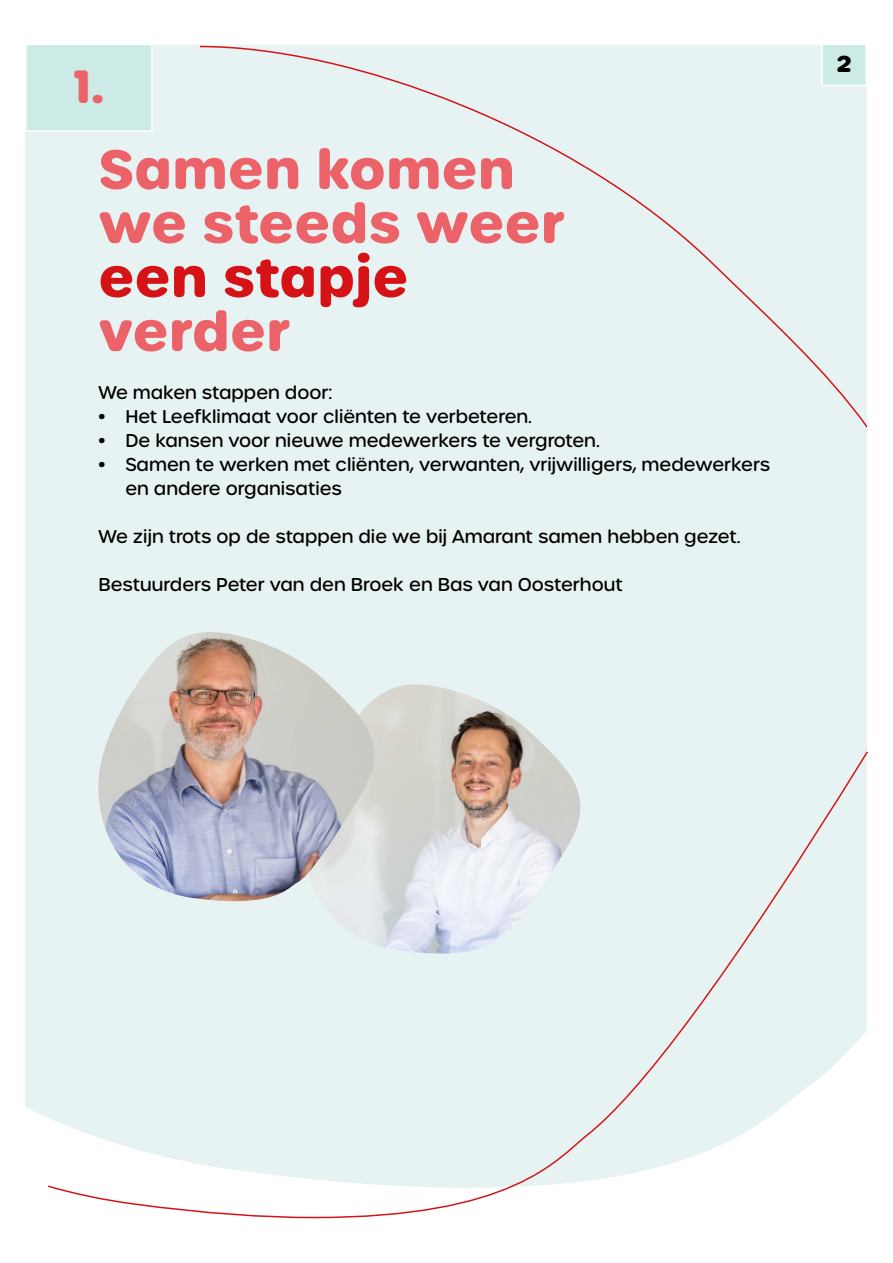
<style>
.page{position:relative;width:893px;height:1263px;background:#fff}
.page>*{position:absolute;margin:0;border:0;box-sizing:border-box;transform-origin:0 0}
.t1{font:700 54px/54px "Urbane Rounded";color:#ec6269}
.t2{font:700 54px "Urbane Rounded";color:#d51317}
.t3{font:700 45px "Urbane Rounded";color:#ec6269}
.t4{font:700 22.5px "Urbane Rounded";color:#000}
.t5{font:500 18px/24px "Urbane Rounded";color:#000}
</style>
<div class="page">
<div style="left:25px;top:45px;width:842px;height:1072px;background:#e7f3f2"></div>
<svg style="left:46px;top:750px;width:822px;height:469px"></svg>
<div style="left:198px;top:45px;width:670px;height:384px;background:#e7f3f2"></div>
<img style="left:301px;top:684px;width:283px;height:270px">
<div style="left:821px;top:44px;width:46px;height:42px;background:#ccebe6;border:2px solid #fff"></div>
<div style="left:25px;top:44px;width:128px;height:88px;background:#ccebe6;border:2px solid #fff"></div>
<img style="left:95px;top:632px;width:282px;height:269px">
<h2 class="t3" style="left:73px;top:55px;width:33px">1.</h2>
<h1 class="t1" style="left:98px;top:143px;width:468px">Samen komen we steeds weer</h1>
<h1 class="t2" style="left:98px;top:240px;width:312px">een stapje</h1>
<h1 class="t1" style="left:98px;top:305px;width:194px">verder</h1>
<p class="t5" style="left:98px;top:380px;width:236px">We maken stappen door:</p>
<p class="t5" style="left:98px;top:404px;width:435px">• Het Leefklimaat voor cliënten te verbeteren.</p>
<p class="t5" style="left:98px;top:428px;width:503px">• De kansen voor nieuwe medewerkers te vergroten.</p>
<p class="t5" style="left:125px;top:452px;width:646px;text-indent:-27px">• Samen te werken met cliënten, verwanten, vrijwilligers, medewerkers en andere organisaties</p>
<p class="t5" style="left:98px;top:524px;width:644px">We zijn trots op de stappen die we bij Amarant samen hebben gezet.</p>
<p class="t5" style="left:98px;top:572px;width:526px">Bestuurders Peter van den Broek en Bas van Oosterhout</p>
<p class="t4" style="left:836px;top:49px;width:17px">2</p>
</div>
